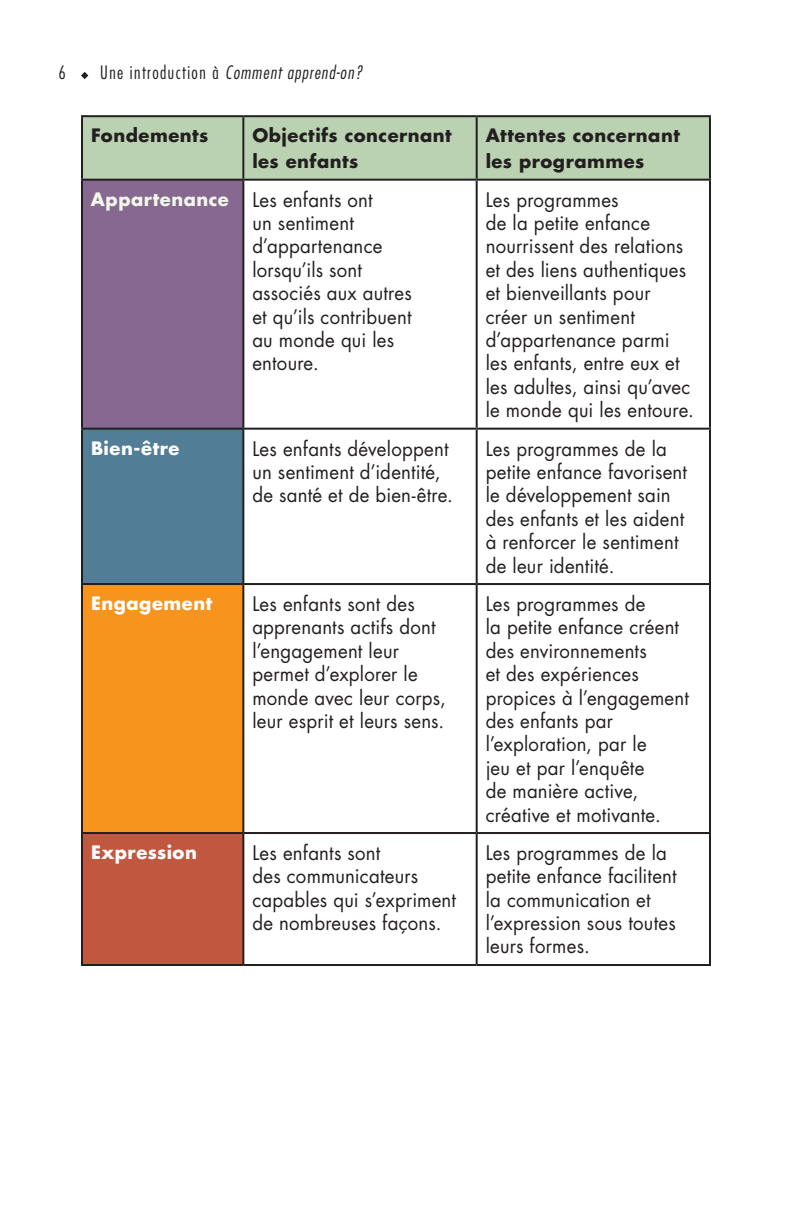
<style>
.page{position:relative;width:792px;height:1224px;background:#fff}
.page>*{position:absolute;margin:0;border:0;box-sizing:border-box;transform-origin:0 0}
.table_text{font:19.6px/23.4px "Futura";letter-spacing:.015em;color:#231f20;scale:.95 1}
.table_head{font:700 18px/26px "Futura";letter-spacing:.025em;color:#231f20}
.t1{font:italic 300 condensed 18px "Futura";letter-spacing:.06em;color:#231f20}
.table_head-2{font:700 18px "Futura";letter-spacing:.03em;color:#fff}
.table_head-3{font:700 18px "Futura";letter-spacing:.03em;color:#f0f7e8}
.t2{font:300 condensed 18px "Futura";color:#231f20}
.s1{font-style:normal}
</style>
<div class="page">
<svg style="left:81px;top:72px;width:7px;height:7px"></svg>
<div style="left:83px;top:117px;width:626px;height:62px;background:#bad2b2"></div>
<div style="left:82px;top:180px;width:161px;height:249px;background:#866891"></div>
<div style="left:82px;top:429px;width:161px;height:155px;background:#527d97"></div>
<div style="left:82px;top:584px;width:161px;height:249px;background:#f7941e"></div>
<div style="left:82px;top:833px;width:161px;height:132px;background:#c2573f"></div>
<hr style="left:81px;top:115px;width:162px;height:2px;background:#231f20">
<hr style="left:81px;top:117px;width:2px;height:62px;background:#231f20">
<hr style="left:243px;top:115px;width:234px;height:2px;background:#231f20">
<hr style="left:242px;top:117px;width:2px;height:62px;background:#231f20">
<hr style="left:477px;top:115px;width:234px;height:2px;background:#231f20">
<hr style="left:476px;top:117px;width:2px;height:62px;background:#231f20">
<hr style="left:709px;top:117px;width:2px;height:62px;background:#231f20">
<hr style="left:81px;top:179px;width:162px;height:2px;background:#231f20">
<hr style="left:81px;top:181px;width:2px;height:247px;background:#231f20">
<hr style="left:243px;top:179px;width:234px;height:2px;background:#231f20">
<hr style="left:242px;top:181px;width:2px;height:247px;background:#231f20">
<hr style="left:477px;top:179px;width:234px;height:2px;background:#231f20">
<hr style="left:476px;top:181px;width:2px;height:247px;background:#231f20">
<hr style="left:709px;top:181px;width:2px;height:247px;background:#231f20">
<hr style="left:81px;top:428px;width:162px;height:2px;background:#231f20">
<hr style="left:81px;top:430px;width:2px;height:153px;background:#231f20">
<hr style="left:243px;top:428px;width:234px;height:2px;background:#231f20">
<hr style="left:242px;top:430px;width:2px;height:153px;background:#231f20">
<hr style="left:477px;top:428px;width:234px;height:2px;background:#231f20">
<hr style="left:476px;top:430px;width:2px;height:153px;background:#231f20">
<hr style="left:709px;top:430px;width:2px;height:153px;background:#231f20">
<hr style="left:81px;top:583px;width:162px;height:2px;background:#231f20">
<hr style="left:81px;top:585px;width:2px;height:247px;background:#231f20">
<hr style="left:243px;top:583px;width:234px;height:2px;background:#231f20">
<hr style="left:242px;top:585px;width:2px;height:247px;background:#231f20">
<hr style="left:477px;top:583px;width:234px;height:2px;background:#231f20">
<hr style="left:476px;top:585px;width:2px;height:247px;background:#231f20">
<hr style="left:709px;top:585px;width:2px;height:247px;background:#231f20">
<hr style="left:81px;top:832px;width:162px;height:2px;background:#231f20">
<hr style="left:81px;top:834px;width:2px;height:130px;background:#231f20">
<hr style="left:243px;top:832px;width:234px;height:2px;background:#231f20">
<hr style="left:242px;top:834px;width:2px;height:130px;background:#231f20">
<hr style="left:477px;top:832px;width:234px;height:2px;background:#231f20">
<hr style="left:476px;top:834px;width:2px;height:130px;background:#231f20">
<hr style="left:709px;top:834px;width:2px;height:130px;background:#231f20">
<hr style="left:81px;top:964px;width:162px;height:2px;background:#231f20">
<hr style="left:243px;top:964px;width:234px;height:2px;background:#231f20">
<hr style="left:477px;top:964px;width:234px;height:2px;background:#231f20">
<p class="t2" style="left:58px;top:61px;width:9px">6</p>
<p class="t1" style="left:100px;top:61px;width:264px"><span class="s1">Une introduction à</span> Comment apprend-on?</p>
<p class="table_head" style="left:91px;top:122px;width:119px">Fondements</p>
<p class="table_head" style="left:252px;top:122px;width:201px">Objectifs concernant les enfants</p>
<p class="table_head" style="left:486px;top:122px;width:196px">Attentes concernant les programmes</p>
<p class="table_head-3" style="left:91px;top:186px;width:139px">Appartenance</p>
<p class="table_text" style="left:252px;top:187px;width:169px">Les enfants ont<br>un sentiment d’appartenance lorsqu’ils sont associés aux autres et qu’ils contribuent au monde qui les entoure.</p>
<p class="table_text" style="left:486px;top:187px;width:221px">Les programmes<br>de la petite enfance nourrissent des relations et des liens authentiques et bienveillants pour créer un sentiment d’appartenance parmi les enfants, entre eux et les adultes, ainsi qu’avec le monde qui les entoure.</p>
<p class="table_head-2" style="left:91px;top:435px;width:90px">Bien-être</p>
<p class="table_text" style="left:252px;top:436px;width:213px">Les enfants développent un sentiment d’identité, de santé et de bien-être.</p>
<p class="table_text" style="left:486px;top:436px;width:213px">Les programmes de la petite enfance favorisent le développement sain des enfants et les aident à renforcer le sentiment de leur identité.</p>
<p class="table_head-2" style="left:91px;top:591px;width:123px">Engagement</p>
<p class="table_text" style="left:252px;top:592px;width:205px">Les enfants sont des apprenants actifs dont l’engagement leur permet d’explorer le monde avec leur corps, leur esprit et leurs sens.</p>
<p class="table_text" style="left:486px;top:592px;width:215px">Les programmes de<br>la petite enfance créent des environnements<br>et des expériences propices à l’engagement des enfants par l’exploration, par le<br>jeu et par l’enquête<br>de manière active, créative et motivante.</p>
<p class="table_head-2" style="left:91px;top:840px;width:107px">Expression</p>
<p class="table_text" style="left:252px;top:841px;width:216px">Les enfants sont<br>des communicateurs capables qui s’expriment de nombreuses façons.</p>
<p class="table_text" style="left:486px;top:841px;width:203px">Les programmes de la petite enfance facilitent la communication et l’expression sous toutes leurs formes.</p>
</div>
